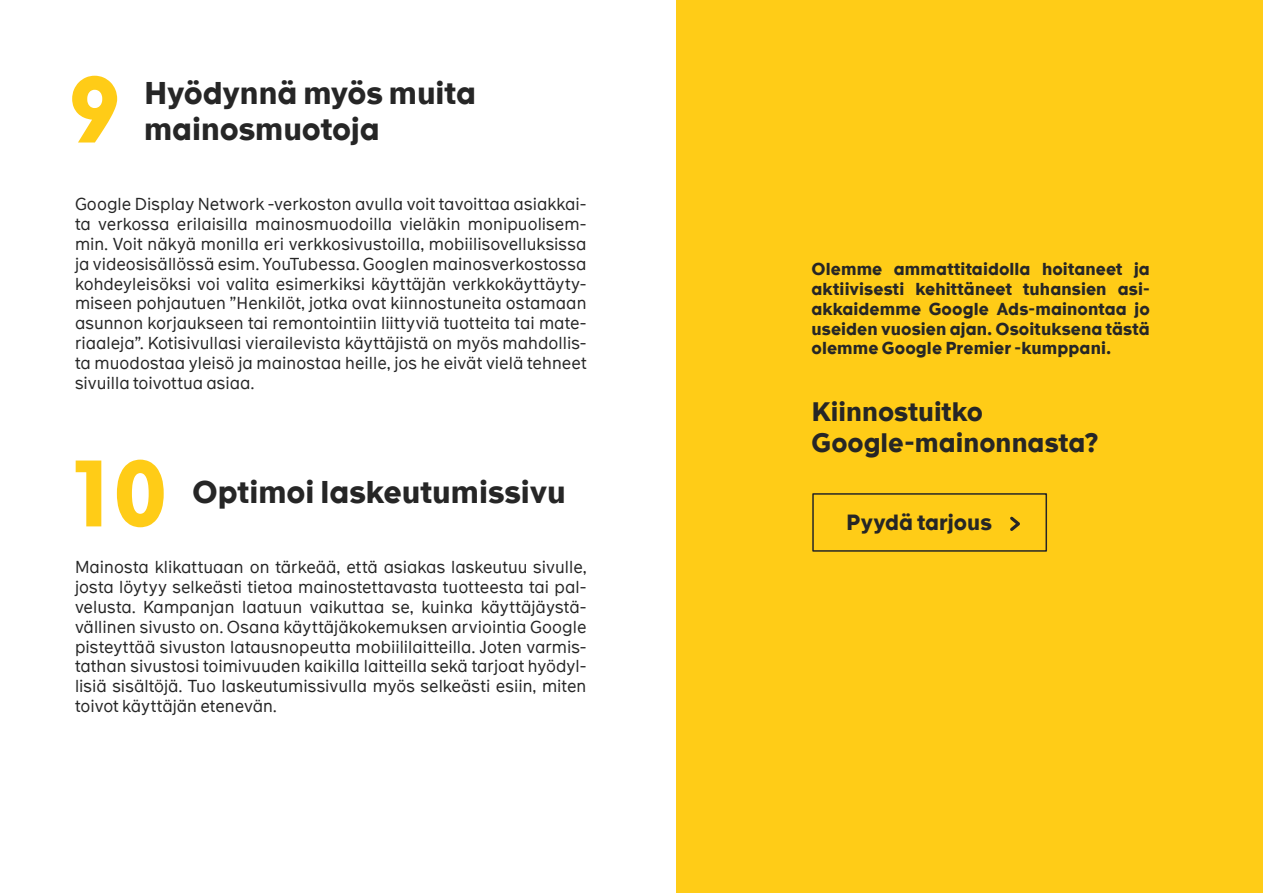
<style>
.page{position:relative;width:1263px;height:893px;background:#fff}
.page>*{position:absolute;margin:0;border:0;box-sizing:border-box;transform-origin:0 0}
.t1{font:700 90px "The Message";color:#ffcc17}
.t2{font:700 30px/36px "The Message";color:#262626}
.t3{font:700 25.5px/30.6px "The Message";color:#262626}
.t4{font:700 21px "The Message";color:#262626}
.t5{font:16.5px/19.8px "The Message";color:#262626;text-align:justify}
.t6{font:700 16.5px/19.8px "The Message";letter-spacing:.005em;color:#262626;text-align:justify}
</style>
<div class="page">
<div style="left:676px;top:0;width:587px;height:893px;background:#ffcc17"></div>
<div style="left:812px;top:493px;width:235px;height:59px;border:2px solid #262626"></div>
<svg style="left:1010px;top:516px;width:10px;height:15px"></svg>
<h1 class="t1" style="left:68px;top:51px;width:55px">9</h1>
<h2 class="t2" style="left:144px;top:75px;width:333px">Hyödynnä myös muita mainosmuotoja</h2>
<p class="t5" style="left:75px;top:194px;width:513px">Google Display Network -verkoston avulla voit tavoittaa asiakkai&shy;ta verkossa erilaisilla mainosmuodoilla vieläkin monipuolisem&shy;min. Voit näkyä monilla eri verkkosivustoilla, mobiilisovelluksissa ja videosisällössä esim. YouTubessa. Googlen mainosverkostossa kohdeyleisöksi voi valita esimerkiksi käyttäjän verkkokäyttäyty&shy;miseen pohjautuen ”Henkilöt, jotka ovat kiinnostuneita ostamaan asunnon korjaukseen tai remontointiin liittyviä tuotteita tai mate&shy;riaaleja”. Kotisivullasi vierailevista käyttäjistä on myös mahdollis&shy;ta muodostaa yleisö ja mainostaa heille, jos he eivät vielä tehneet sivuilla toivottua asiaa.</p>
<h1 class="t1" style="left:64px;top:435px;width:104px">10</h1>
<h2 class="t2" style="left:192px;top:474px;width:375px">Optimoi laskeutumissivu</h2>
<p class="t5" style="left:75px;top:558px;width:513px">Mainosta klikattuaan on tärkeää, että asiakas laskeutuu sivulle, josta löytyy selkeästi tietoa mainostettavasta tuotteesta tai pal&shy;velusta. Kampanjan laatuun vaikuttaa se, kuinka käyttäjäystä&shy;vällinen sivusto on. Osana käyttäjäkokemuksen arviointia Google pisteyttää sivuston latausnopeutta mobiililaitteilla. Joten varmis&shy;tathan sivustosi toimivuuden kaikilla laitteilla sekä tarjoat hyödyl&shy;lisiä sisältöjä. Tuo laskeutumissivulla myös selkeästi esiin, miten toivot käyttäjän etenevän.</p>
<p class="t6" style="left:811px;top:260px;width:340px">Olemme ammattitaidolla hoitaneet ja aktiivisesti kehittäneet tuhansien asi&shy;akkaidemme Google Ads-mainontaa jo useiden vuosien ajan. Osoituksena tästä olemme Google Premier -kumppani.</p>
<h3 class="t3" style="left:811px;top:397px;width:288px">Kiinnostuitko<br>Google-mainonnasta?</h3>
<p class="t4" style="left:846px;top:508px;width:147px">Pyydä tarjous</p>
</div>
